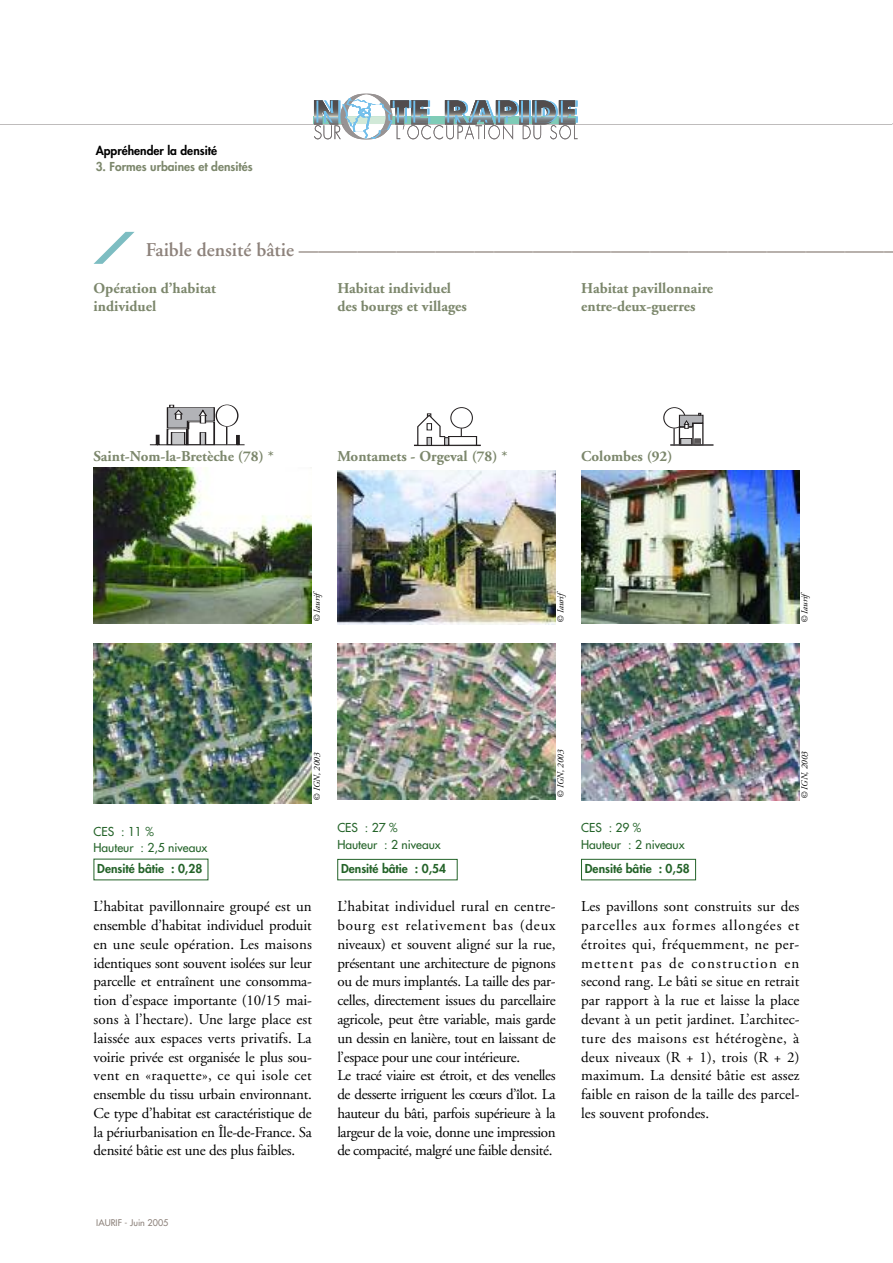
<style>
.page{position:relative;width:893px;height:1263px;background:#fff}
.page>*{position:absolute;margin:0;border:0;box-sizing:border-box;transform-origin:0 0}
.t1{font:600 19.5px "Adobe Garamond";color:#8d827b}
.t2{font:15px/18.8px "Adobe Garamond";letter-spacing:-.02em;color:#000;text-align:justify}
.t3{font:700 15px/18.8px "Adobe Garamond";color:#7c876c}
.t4{font:12px/16.4px "Futura";color:#246329}
.t5{font:800 12px "Futura";color:#246329}
.t6{font:800 12px "Futura";color:#7c876c}
.t7{font:800 12px "Futura";color:#000}
.t8{font:italic 9px "Adobe Garamond";letter-spacing:-.005em;color:#000}
.t9{font:9px "Futura";color:#8d827b}
</style>
<div class="page">
<div style="left:343px;top:93px;width:47px;height:47px;border:2px solid #989393;border-radius:50%"></div>
<svg style="left:314px;top:98px;width:264px;height:42px"></svg>
<hr style="left:0;top:123px;width:344px;height:2px;background:#837d7d">
<hr style="left:390px;top:123px;width:503px;height:2px;background:#837d7d">
<div style="left:216px;top:404px;width:22px;height:23px;border:1px solid #231f20;border-radius:50%"></div>
<svg style="left:150px;top:405px;width:95px;height:41px"></svg>
<img style="left:94px;top:468px;width:218px;height:155px">
<img style="left:94px;top:643px;width:218px;height:160px">
<div style="left:450px;top:407px;width:23px;height:21px;border:1px solid #231f20;border-radius:50%"></div>
<hr style="left:414px;top:445px;width:67px;height:1px;background:#231f20">
<svg style="left:417px;top:414px;width:61px;height:32px"></svg>
<div style="left:427px;top:437px;width:5px;height:9px;border:1px solid #231f20"></div>
<img style="left:337px;top:470px;width:219px;height:155px">
<img style="left:337px;top:644px;width:219px;height:155px">
<div style="left:663px;top:407px;width:22px;height:21px;border:1px solid #231f20;border-radius:50%"></div>
<svg style="left:674px;top:413px;width:30px;height:31px"></svg>
<hr style="left:670px;top:444px;width:43px;height:2px;background:#231f20">
<img style="left:581px;top:471px;width:218px;height:152px">
<img style="left:581px;top:643px;width:218px;height:157px">
<svg style="left:94px;top:232px;width:41px;height:32px"></svg>
<div style="left:337px;top:859px;width:121px;height:21px;border:1px solid #246329"></div>
<div style="left:581px;top:859px;width:115px;height:21px;border:1px solid #246329"></div>
<p class="t7" style="left:96px;top:145px;width:123px">Appréhender la densité</p>
<p class="t6" style="left:96px;top:161px;width:159px">3. Formes urbaines et densités</p>
<h1 class="t1" style="left:146px;top:242px;width:740px">Faible densité bâtie ——————————————————————————————</h1>
<p class="t3" style="left:94px;top:280px;width:124px">Opération d’habitat individuel</p>
<p class="t3" style="left:337px;top:280px;width:131px">Habitat individuel des bourgs et villages</p>
<p class="t3" style="left:581px;top:280px;width:134px">Habitat pavillonnaire entre-deux-guerres</p>
<p class="t3" style="left:94px;top:449px;width:182px">Saint-Nom-la-Bretèche (78) *</p>
<p class="t3" style="left:337px;top:449px;width:172px">Montamets - Orgeval (78) *</p>
<p class="t3" style="left:581px;top:449px;width:93px">Colombes (92)</p>
<p class="t8" style="left:313px;top:622px;width:30px;rotate:-90deg">© Iaurif</p>
<p class="t8" style="left:557px;top:623px;width:30px;rotate:-90deg">© Iaurif</p>
<p class="t8" style="left:801px;top:623px;width:30px;rotate:-90deg">© Iaurif</p>
<p class="t4" style="left:94px;top:824px;width:115px">CES : 11 %<br>Hauteur : 2,5 niveaux</p>
<p class="t8" style="left:313px;top:801px;width:50px;rotate:-90deg">© IGN, 2003</p>
<p class="t8" style="left:557px;top:798px;width:50px;rotate:-90deg">© IGN, 2003</p>
<p class="t8" style="left:801px;top:799px;width:50px;rotate:-90deg">© IGN, 2003</p>
<p class="t4" style="left:337px;top:820px;width:105px">CES : 27 %<br>Hauteur : 2 niveaux</p>
<p class="t4" style="left:581px;top:820px;width:105px">CES : 29 %<br>Hauteur : 2 niveaux</p>
<p class="t5" style="left:97px;top:863px;width:107px">Densité bâtie : 0,28</p>
<p class="t5" style="left:341px;top:863px;width:107px">Densité bâtie : 0,54</p>
<p class="t5" style="left:585px;top:863px;width:106px">Densité bâtie : 0,58</p>
<p class="t2" style="left:94px;top:899px;width:220px">L’habitat pavillonnaire groupé est un ensemble d’habitat individuel produit en une seule opération. Les maisons identiques sont souvent isolées sur leur parcelle et entraînent une consomma&shy;tion d’espace importante (10/15 mai&shy;sons à l’hectare). Une large place est laissée aux espaces verts privatifs. La voirie privée est organisée le plus sou&shy;vent en «raquette», ce qui isole cet ensemble du tissu urbain environnant.<br>Ce type d’habitat est caractéristique de la périurbanisation en Île-de-France. Sa densité bâtie est une des plus faibles.</p>
<p class="t9" style="left:96px;top:1218px;width:74px">IAURIF - Juin 2005</p>
<p class="t2" style="left:337px;top:899px;width:220px;text-align:left">L’habitat individuel rural en centre&shy;bourg est relativement bas (deux niveaux) et souvent aligné sur la rue, présentant une architecture de pignons ou de murs implantés. La taille des par&shy;celles, directement issues du parcellaire agricole, peut être variable, mais garde un dessin en lanière, tout en laissant de l’espace pour une cour intérieure.<br>Le tracé viaire est étroit, et des venelles de desserte irriguent les cœurs d’îlot. La hauteur du bâti, parfois supérieure à la largeur de la voie, donne une impression de compacité, malgré une faible densité.</p>
<p class="t2" style="left:581px;top:899px;width:220px">Les pavillons sont construits sur des parcelles aux formes allongées et étroites qui, fréquemment, ne per&shy;mettent pas de construction en second rang. Le bâti se situe en retrait par rapport à la rue et laisse la place devant à un petit jardinet. L’architec&shy;ture des maisons est hétérogène, à deux niveaux (R + 1), trois (R + 2) maximum. La densité bâtie est assez faible en raison de la taille des parcel&shy;les souvent profondes.</p>
</div>
